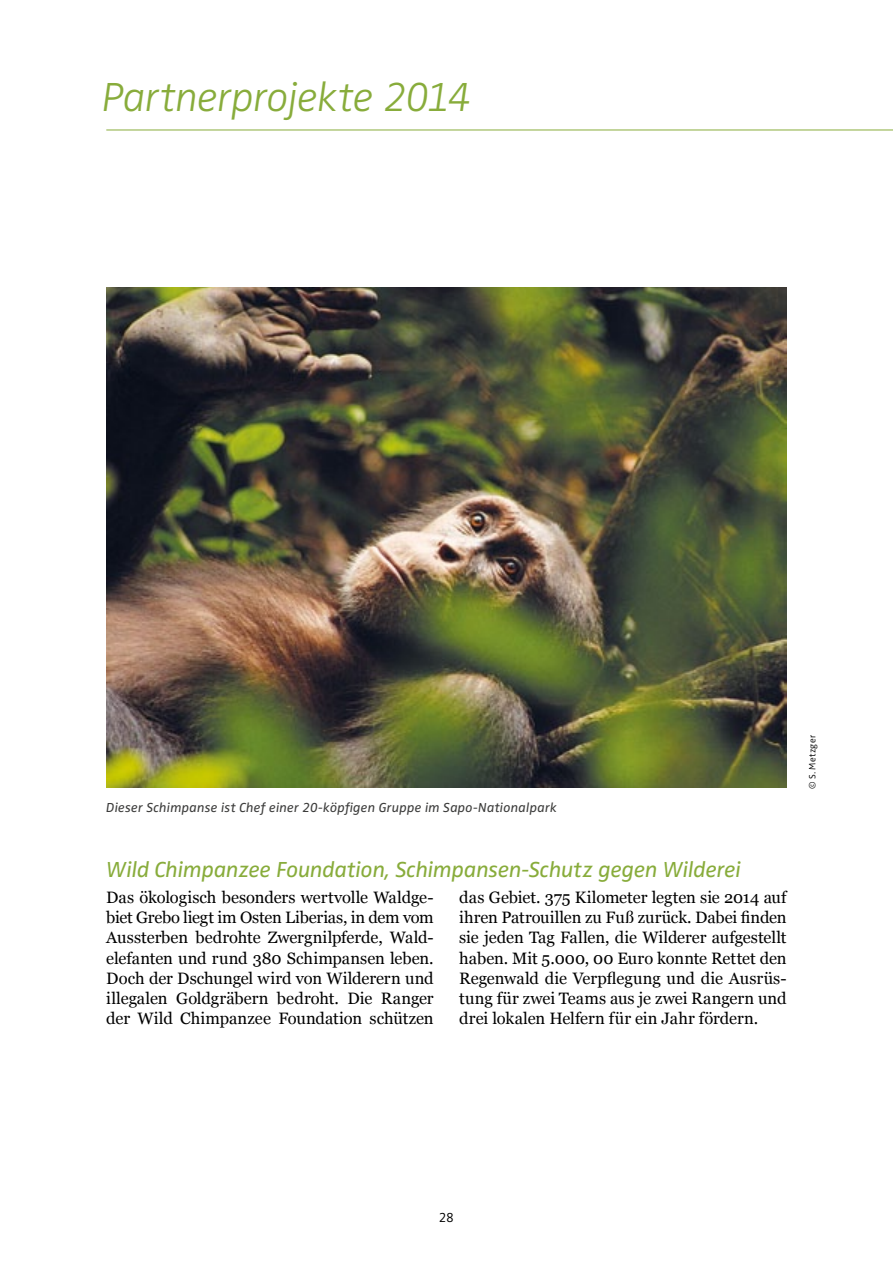
<style>
.page{position:relative;width:893px;height:1263px;background:#fff}
.page>*{position:absolute;margin:0;border:0;box-sizing:border-box;transform-origin:0 0}
.t1{font:italic 300 42px "Zwo";letter-spacing:-.015em;color:#88ac3b}
.t2{font:italic 22.5px "Zwo";letter-spacing:-.005em;color:#88ac3b}
.t3{font:16.5px/20.2px "Georgia";letter-spacing:-.005em;color:#000;text-align:justify}
.t4{font:italic 13.5px "Zwo";letter-spacing:.015em;color:#3c3c3b}
.t5{font:300 13.5px "Zwo";color:#000}
.t6{font:300 9.3px "Zwo";letter-spacing:.03em;color:#000}
</style>
<div class="page">
<img style="left:106px;top:288px;width:681px;height:500px">
<hr style="left:106px;top:130px;width:787px;height:1px;background:#88ac3b">
<h1 class="t1" style="left:102px;top:72px;width:371px">Partnerprojekte 2014</h1>
<p class="t4" style="left:106px;top:800px;width:452px">Dieser Schimpanse ist Chef einer 20-köpfigen Gruppe im Sapo-Nationalpark</p>
<h2 class="t2" style="left:106px;top:857px;width:636px">Wild Chimpanzee Foundation, Schimpansen-Schutz gegen Wilderei</h2>
<p class="t3" style="left:106px;top:886px;width:329px">Das ökologisch besonders wertvolle Waldge&shy;biet Grebo liegt im Osten Liberias, in dem vom Aussterben bedrohte Zwergnilpferde, Wald&shy;elefanten und rund 380 Schimpansen leben.<br>Doch der Dschungel wird von Wilderern und illegalen Goldgräbern bedroht. Die Ranger der Wild Chimpanzee Foundation schützen</p>
<p class="t3" style="left:459px;top:886px;width:329px">das Gebiet. 375 Kilometer legten sie 2014 auf ihren Patrouillen zu Fuß zurück. Dabei finden sie jeden Tag Fallen, die Wilderer aufgestellt haben. Mit 5.000, 00 Euro konnte Rettet den Regenwald die Verpflegung und die Ausrüs&shy;tung für zwei Teams aus je zwei Rangern und drei lokalen Helfern für ein Jahr fördern.</p>
<p class="t6" style="left:807px;top:789px;width:56px;rotate:-90deg">© S. Metzger</p>
<p class="t5" style="left:439px;top:1210px;width:17px">28</p>
</div>
